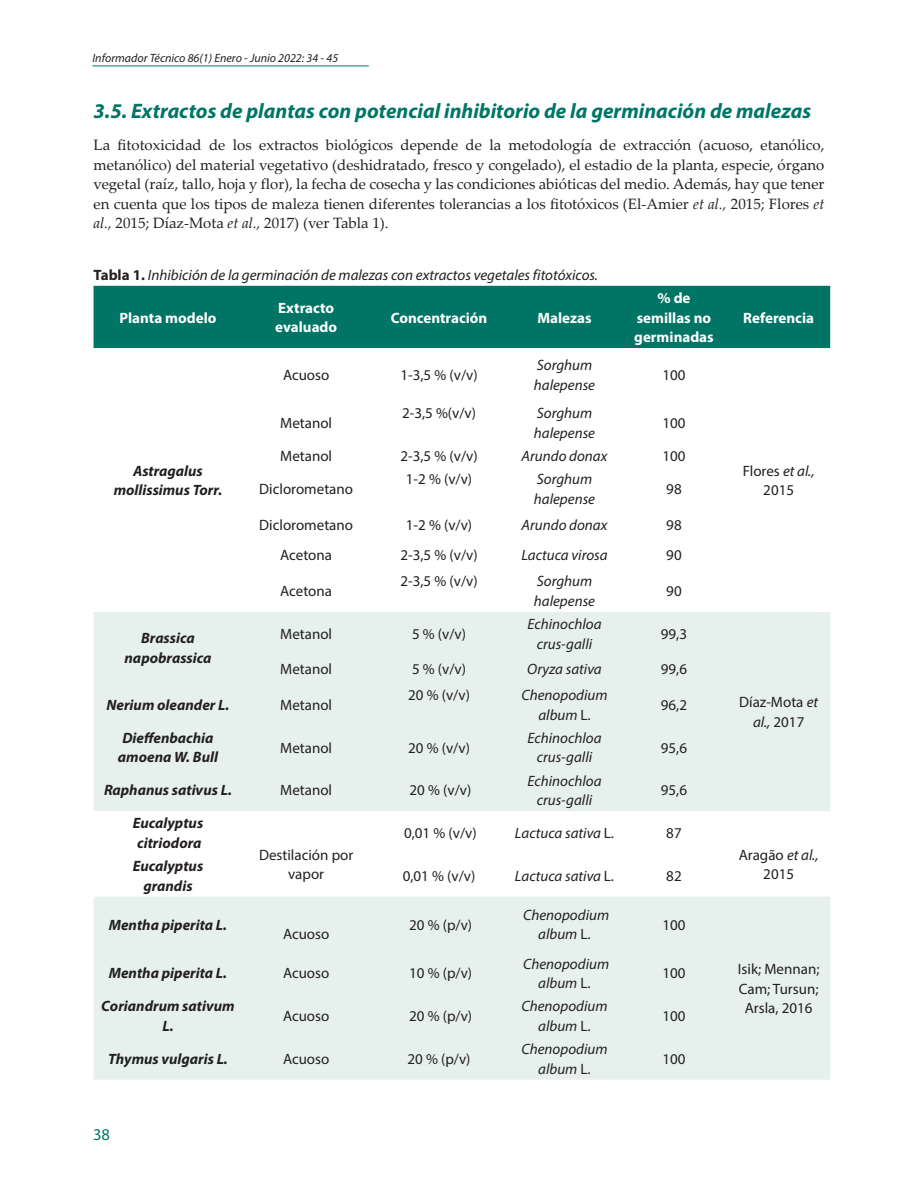
<style>
.page{position:relative;width:918px;height:1188px;background:#fff}
.page>*{position:absolute;margin:0;border:0;box-sizing:border-box;transform-origin:0 0}
.Subtitulo3{font:italic 700 21px "Myriad Pro";color:#007566}
.t1{font:16.5px "Myriad Pro";color:#007566}
.textotablasdentro{font:15px/19.5px "Myriad Pro";color:#231f20;text-align:center}
.TEXTO{font:15px/19.5px "Palatino Linotype";color:#231f20;text-align:justify}
.textotablasdentro-2{font:italic 15px/19.5px "Myriad Pro";color:#231f20;text-align:center}
.textotablasdentro-3{font:italic 700 15px/19.5px "Myriad Pro";color:#231f20;text-align:center}
.textoBLANCO{font:700 15px/19.5px "Myriad Pro";color:#fff}
.Tabla{font:italic 15px "Myriad Pro";color:#231f20}
.t2{font:italic 12px "Myriad Pro";color:#231f20}
.s1{font-style:italic}
.s2{font-weight:700;font-style:normal}
.s3{font-style:normal}
</style>
<div class="page">
<hr style="left:92px;top:66px;width:277px;height:1px;background:#007566">
<div style="left:94px;top:286px;width:736px;height:62px;background:#007566"></div>
<svg style="left:94px;top:612px;width:736px;height:468px;fill:#e6f1ee"></svg>
<p class="t2" style="left:92px;top:51px;width:247px">Informador Técnico 86(1) Enero - Junio 2022: 34 - 45</p>
<p class="Subtitulo3" style="left:94px;top:97px;width:719px">3.5. Extractos de plantas con potencial inhibitorio de la germinación de malezas</p>
<p class="TEXTO" style="left:94px;top:135px;width:732px">La fitotoxicidad de los extractos biológicos depende de la metodología de extracción (acuoso, etanólico, metanólico) del material vegetativo (deshidratado, fresco y congelado), el estadio de la planta, especie, órgano vegetal (raíz, tallo, hoja y flor), la fecha de cosecha y las condiciones abióticas del medio. Además, hay que tener en cuenta que los tipos de maleza tienen diferentes tolerancias a los fitotóxicos (El-Amier <span class="s1">et al.,</span> 2015; Flores <span class="s1">et al.,</span> 2015; Díaz-Mota <span class="s1">et al.,</span> 2017) (ver Tabla 1).</p>
<p class="Tabla" style="left:94px;top:266px;width:506px"><span class="s2">Tabla 1.</span> Inhibición de la germinación de malezas con extractos vegetales fitotóxicos.</p>
<p class="textoBLANCO" style="left:119px;top:307px;width:99px">Planta modelo</p>
<p class="textoBLANCO" style="left:275px;top:298px;width:63px">Extracto evaluado</p>
<p class="textoBLANCO" style="left:391px;top:307px;width:98px">Concentración</p>
<p class="textoBLANCO" style="left:537px;top:307px;width:56px">Malezas</p>
<p class="textoBLANCO" style="left:634px;top:288px;width:81px;text-align:center">% de semillas no germinadas</p>
<p class="textoBLANCO" style="left:743px;top:307px;width:72px">Referencia</p>
<p class="textotablasdentro" style="left:283px;top:365px;width:48px">Acuoso</p>
<p class="textotablasdentro" style="left:401px;top:365px;width:79px">1-3,5 % (v/v)</p>
<p class="textotablasdentro-2" style="left:534px;top:355px;width:63px;text-align:left">Sorghum halepense</p>
<p class="textotablasdentro" style="left:662px;top:365px;width:25px">100</p>
<p class="textotablasdentro-3" style="left:114px;top:461px;width:110px">Astragalus mollissimus Torr.</p>
<p class="textotablasdentro" style="left:280px;top:413px;width:53px">Metanol</p>
<p class="textotablasdentro" style="left:402px;top:403px;width:75px">2-3,5 %(v/v)</p>
<p class="textotablasdentro-2" style="left:534px;top:403px;width:63px;text-align:left">Sorghum halepense</p>
<p class="textotablasdentro" style="left:662px;top:413px;width:25px">100</p>
<p class="textotablasdentro" style="left:280px;top:446px;width:53px">Metanol</p>
<p class="textotablasdentro" style="left:401px;top:446px;width:79px">2-3,5 % (v/v)</p>
<p class="textotablasdentro-2" style="left:522px;top:446px;width:87px">Arundo donax</p>
<p class="textotablasdentro" style="left:662px;top:446px;width:25px">100</p>
<p class="textotablasdentro" style="left:259px;top:479px;width:95px">Diclorometano</p>
<p class="textotablasdentro" style="left:406px;top:469px;width:68px">1-2 % (v/v)</p>
<p class="textotablasdentro-2" style="left:534px;top:469px;width:63px;text-align:left">Sorghum halepense</p>
<p class="textotablasdentro" style="left:666px;top:479px;width:17px">98</p>
<p class="textotablasdentro" style="left:259px;top:515px;width:95px">Diclorometano</p>
<p class="textotablasdentro" style="left:406px;top:515px;width:68px">1-2 % (v/v)</p>
<p class="textotablasdentro-2" style="left:522px;top:515px;width:87px">Arundo donax</p>
<p class="textotablasdentro" style="left:666px;top:515px;width:17px">98</p>
<p class="textotablasdentro" style="left:280px;top:545px;width:53px">Acetona</p>
<p class="textotablasdentro" style="left:401px;top:545px;width:79px">2-3,5 % (v/v)</p>
<p class="textotablasdentro-2" style="left:521px;top:545px;width:88px">Lactuca virosa</p>
<p class="textotablasdentro" style="left:666px;top:545px;width:17px">90</p>
<p class="textotablasdentro" style="left:280px;top:581px;width:53px">Acetona</p>
<p class="textotablasdentro" style="left:401px;top:571px;width:79px">2-3,5 % (v/v)</p>
<p class="textotablasdentro-2" style="left:534px;top:571px;width:63px;text-align:left">Sorghum halepense</p>
<p class="textotablasdentro" style="left:666px;top:581px;width:17px">90</p>
<p class="textotablasdentro-2" style="left:527px;top:614px;width:76px">Echinochloa</p>
<p class="textotablasdentro-2" style="left:537px;top:634px;width:57px">crus-galli</p>
<p class="textotablasdentro-3" style="left:125px;top:628px;width:88px">Brassica napobrassica</p>
<p class="textotablasdentro" style="left:280px;top:624px;width:53px">Metanol</p>
<p class="textotablasdentro" style="left:412px;top:624px;width:56px">5 % (v/v)</p>
<p class="textotablasdentro" style="left:661px;top:624px;width:28px">99,3</p>
<p class="textotablasdentro" style="left:280px;top:659px;width:53px">Metanol</p>
<p class="textotablasdentro" style="left:412px;top:659px;width:56px">5 % (v/v)</p>
<p class="textotablasdentro-2" style="left:527px;top:659px;width:76px">Oryza sativa</p>
<p class="textotablasdentro" style="left:661px;top:659px;width:28px">99,6</p>
<p class="textotablasdentro-3" style="left:107px;top:695px;width:124px">Nerium oleander L.</p>
<p class="textotablasdentro" style="left:280px;top:695px;width:53px">Metanol</p>
<p class="textotablasdentro" style="left:408px;top:685px;width:63px">20 % (v/v)</p>
<p class="textotablasdentro-2" style="left:521px;top:685px;width:88px">Chenopodium album <span class="s3">L.</span></p>
<p class="textotablasdentro" style="left:661px;top:695px;width:28px">96,2</p>
<p class="textotablasdentro-3" style="left:118px;top:728px;width:102px;text-align:left">Dieffenbachia amoena W. Bull</p>
<p class="textotablasdentro" style="left:280px;top:738px;width:53px">Metanol</p>
<p class="textotablasdentro" style="left:408px;top:738px;width:63px">20 % (v/v)</p>
<p class="textotablasdentro-2" style="left:527px;top:728px;width:76px">Echinochloa</p>
<p class="textotablasdentro-2" style="left:537px;top:747px;width:57px">crus-galli</p>
<p class="textotablasdentro" style="left:661px;top:738px;width:28px">95,6</p>
<p class="textotablasdentro-3" style="left:104px;top:780px;width:129px">Raphanus sativus L.</p>
<p class="textotablasdentro" style="left:280px;top:780px;width:53px">Metanol</p>
<p class="textotablasdentro" style="left:410px;top:780px;width:63px">20 % (v/v)</p>
<p class="textotablasdentro-2" style="left:527px;top:771px;width:76px">Echinochloa crus-galli</p>
<p class="textotablasdentro" style="left:661px;top:780px;width:28px">95,6</p>
<p class="textotablasdentro-3" style="left:133px;top:813px;width:72px">Eucalyptus</p>
<p class="textotablasdentro-3" style="left:137px;top:833px;width:66px">citriodora</p>
<p class="textotablasdentro" style="left:259px;top:845px;width:96px">Destilación por vapor</p>
<p class="textotablasdentro" style="left:404px;top:823px;width:74px">0,01 % (v/v)</p>
<p class="textotablasdentro-2" style="left:515px;top:823px;width:100px">Lactuca sativa <span class="s3">L.</span></p>
<p class="textotablasdentro" style="left:666px;top:823px;width:17px">87</p>
<p class="textotablasdentro-3" style="left:133px;top:856px;width:72px">Eucalyptus</p>
<p class="textotablasdentro-3" style="left:143px;top:875px;width:51px">grandis</p>
<p class="textotablasdentro" style="left:403px;top:866px;width:74px">0,01 % (v/v)</p>
<p class="textotablasdentro-2" style="left:515px;top:866px;width:100px">Lactuca sativa <span class="s3">L.</span></p>
<p class="textotablasdentro" style="left:666px;top:866px;width:17px">82</p>
<p class="textotablasdentro-3" style="left:109px;top:914px;width:120px">Mentha piperita L.</p>
<p class="textotablasdentro" style="left:283px;top:924px;width:48px">Acuoso</p>
<p class="textotablasdentro" style="left:409px;top:915px;width:65px">20 % (p/v)</p>
<p class="textotablasdentro-2" style="left:523px;top:905px;width:88px">Chenopodium album <span class="s3">L.</span></p>
<p class="textotablasdentro" style="left:662px;top:915px;width:25px">100</p>
<p class="textotablasdentro-3" style="left:109px;top:963px;width:120px">Mentha piperita L.</p>
<p class="textotablasdentro" style="left:283px;top:963px;width:48px">Acuoso</p>
<p class="textotablasdentro" style="left:409px;top:963px;width:65px">10 % (p/v)</p>
<p class="textotablasdentro-2" style="left:523px;top:954px;width:88px">Chenopodium album <span class="s3">L.</span></p>
<p class="textotablasdentro" style="left:662px;top:963px;width:25px">100</p>
<p class="textotablasdentro-3" style="left:101px;top:996px;width:135px">Coriandrum sativum<br>L.</p>
<p class="textotablasdentro" style="left:283px;top:1006px;width:48px">Acuoso</p>
<p class="textotablasdentro" style="left:409px;top:1006px;width:65px">20 % (p/v)</p>
<p class="textotablasdentro-2" style="left:521px;top:996px;width:88px">Chenopodium album <span class="s3">L.</span></p>
<p class="textotablasdentro" style="left:662px;top:1006px;width:25px">100</p>
<p class="textotablasdentro-3" style="left:108px;top:1049px;width:121px">Thymus vulgaris L.</p>
<p class="textotablasdentro" style="left:283px;top:1049px;width:48px">Acuoso</p>
<p class="textotablasdentro" style="left:408px;top:1049px;width:65px">20 % (p/v)</p>
<p class="textotablasdentro-2" style="left:521px;top:1039px;width:88px">Chenopodium album <span class="s3">L.</span></p>
<p class="textotablasdentro" style="left:662px;top:1049px;width:25px">100</p>
<p class="t1" style="left:93px;top:1124px;width:18px">38</p>
<p class="textotablasdentro" style="left:743px;top:461px;width:73px">Flores <span class="s1">et al.,<br></span>2015</p>
<p class="textotablasdentro" style="left:739px;top:692px;width:81px">Díaz-Mota <span class="s1">et al.,</span> 2017</p>
<p class="textotablasdentro" style="left:739px;top:845px;width:81px">Aragão <span class="s1">et al.,<br></span>2015</p>
<p class="textotablasdentro" style="left:738px;top:959px;width:83px">Isik; Mennan;<br>Cam; Tursun;<br>Arsla, 2016</p>
</div>
